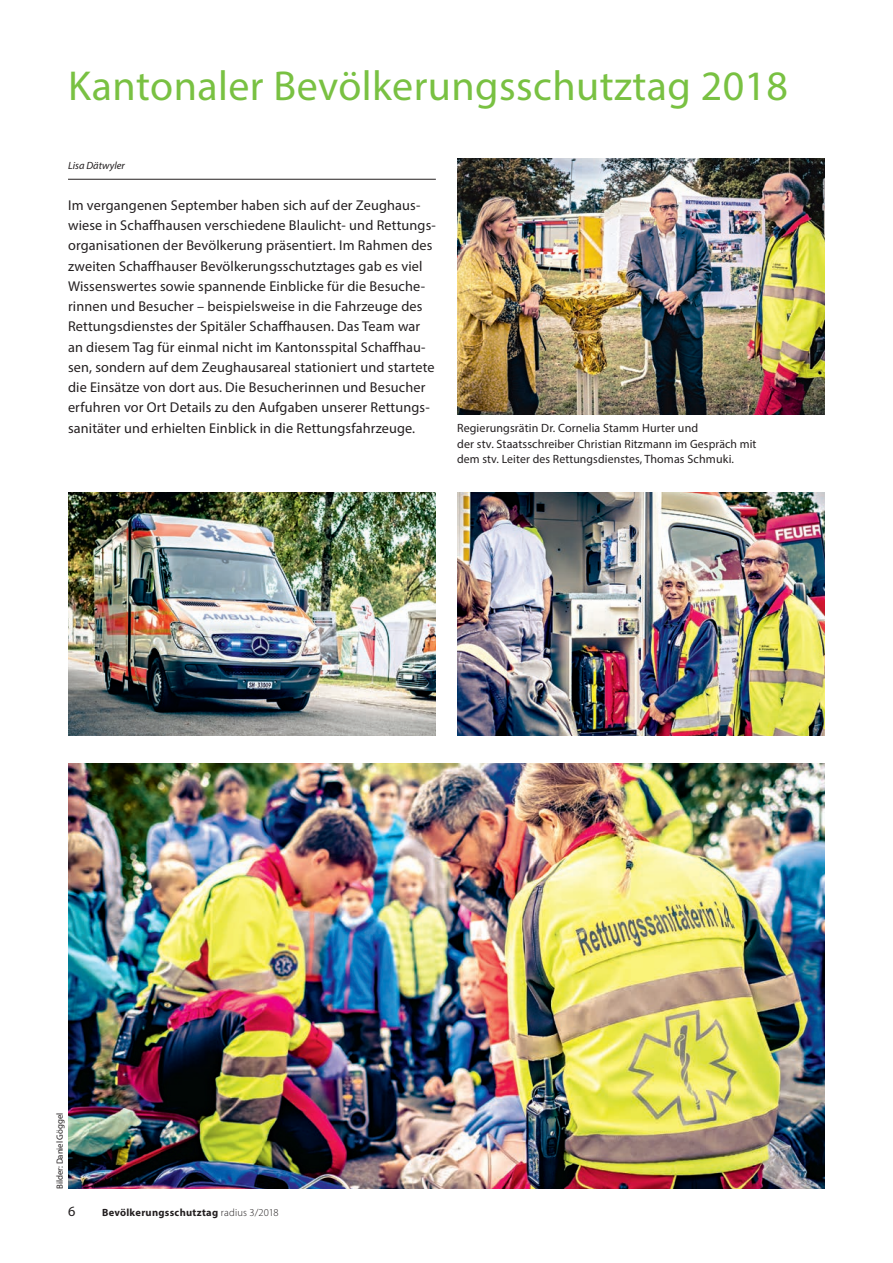
<style>
.page{position:relative;width:893px;height:1263px;background:#fff}
.page>*{position:absolute;margin:0;border:0;box-sizing:border-box;transform-origin:0 0}
.t1{font:42px "Myriad Pro";letter-spacing:.01em;color:#79c142}
.t2{font:14.25px/20.2px "Myriad Pro";letter-spacing:.01em;color:#231f20}
.t3{font:12px/15.8px "Myriad Pro";letter-spacing:.01em;color:#231f20}
.t4{font:700 10.5px "Myriad Pro";letter-spacing:.03em;color:#231f20}
.t5{font:italic 10.5px "Myriad Pro";color:#231f20}
.t6{font:9px "Myriad Pro";letter-spacing:-.01em;color:#231f20}
.s1{font-weight:300}
</style>
<div class="page">
<img style="left:68px;top:763px;width:757px;height:425px">
<img style="left:457px;top:158px;width:368px;height:256px">
<img style="left:457px;top:493px;width:368px;height:242px">
<img style="left:68px;top:492px;width:368px;height:243px">
<hr style="left:68px;top:179px;width:368px;height:1px;background:#231f20">
<h1 class="t1" style="left:68px;top:60px;width:722px">Kantonaler Bevölkerungsschutztag 2018</h1>
<p class="t5" style="left:68px;top:159px;width:58px">Lisa Dätwyler</p>
<p class="t2" style="left:68px;top:195px;width:369px">Im vergangenen September haben sich auf der Zeughaus&shy;wiese in Schaffhausen verschiedene Blaulicht- und Rettungs&shy;organisationen der Bevölkerung präsentiert. Im Rahmen des zweiten Schaffhauser Bevölkerungsschutztages gab es viel Wissenswertes sowie spannende Einblicke für die Besuche&shy;rinnen und Besucher – beispielsweise in die Fahrzeuge des Rettungsdienstes der Spitäler Schaffhausen. Das Team war an diesem Tag für einmal nicht im Kantonsspital Schaffhau&shy;sen, sondern auf dem Zeughausareal stationiert und startete die Einsätze von dort aus. Die Besucherinnen und Besucher erfuhren vor Ort Details zu den Aufgaben unserer Rettungs&shy;sanitäter und erhielten Einblick in die Rettungsfahrzeuge.</p>
<p class="t3" style="left:457px;top:420px;width:301px">Regierungsrätin Dr. Cornelia Stamm Hurter und<br>der stv. Staatsschreiber Christian Ritzmann im Gespräch mit dem stv. Leiter des Rettungsdienstes, Thomas Schmuki.</p>
<p class="t6" style="left:54px;top:1188px;width:77px;rotate:-90deg">Bilder: Daniel Göggel</p>
<p class="t2" style="left:68px;top:1201px;width:9px">6</p>
<p class="t4" style="left:102px;top:1206px;width:178px">Bevölkerungsschutztag <span class="s1">radius 3/2018</span></p>
</div>
